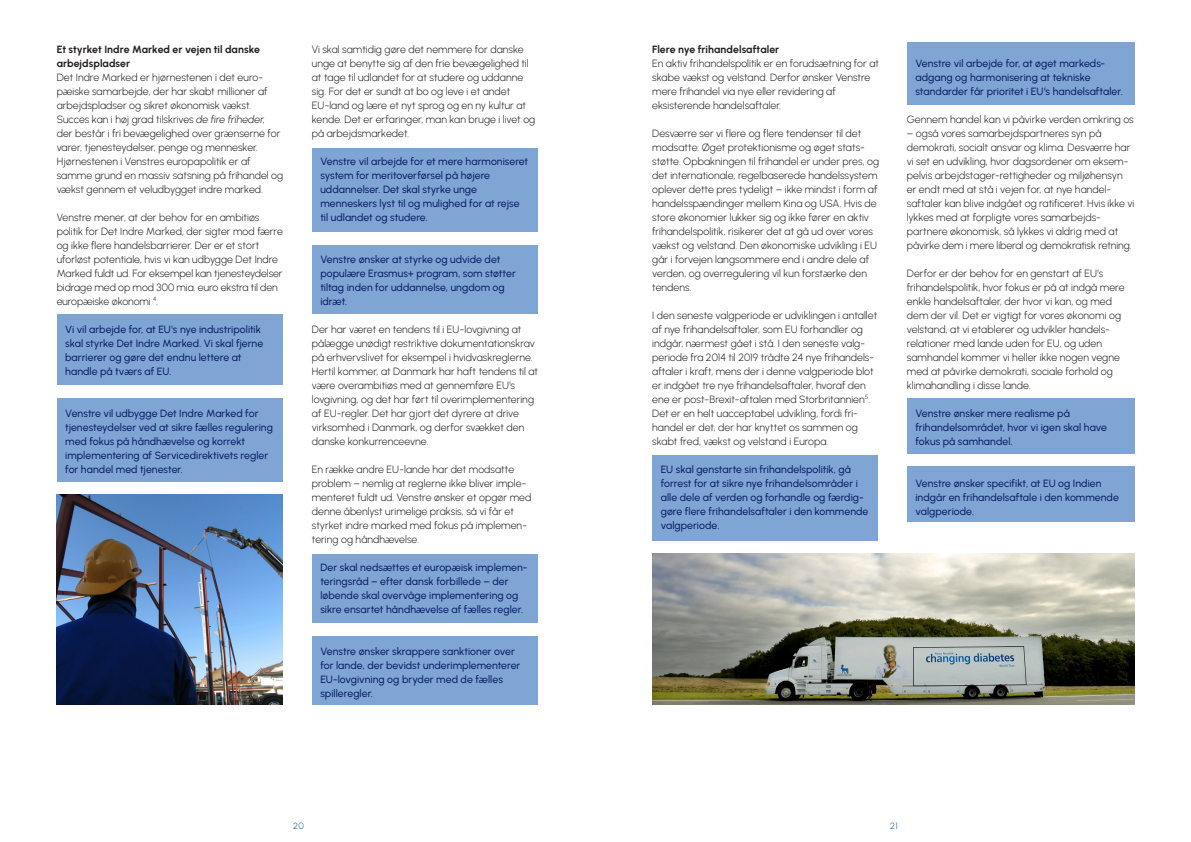
<style>
.page{position:relative;width:1191px;height:842px;background:#fff}
.page>*{position:absolute;margin:0;border:0;box-sizing:border-box;transform-origin:0 0}
.t1{font:10.5px/14px "Urbanist";letter-spacing:.005em;color:#231f20}
.t2{font:500 10.5px/14px "Urbanist";letter-spacing:.005em;color:#0f216a}
.Semi_bold_copy_shading{font:9px "Urbanist";color:#175d9e}
.s1{font-style:italic}
</style>
<div class="page">
<div style="left:907px;top:398px;width:227px;height:55px;background:#7fa5d5"></div>
<div style="left:907px;top:43px;width:227px;height:62px;background:#7fa5d5"></div>
<div style="left:907px;top:466px;width:227px;height:55px;background:#7fa5d5"></div>
<div style="left:652px;top:455px;width:226px;height:85px;background:#7fa5d5"></div>
<div style="left:312px;top:554px;width:225px;height:68px;background:#7fa5d5"></div>
<div style="left:312px;top:636px;width:225px;height:69px;background:#7fa5d5"></div>
<div style="left:312px;top:148px;width:225px;height:84px;background:#7fa5d5"></div>
<div style="left:312px;top:245px;width:225px;height:69px;background:#7fa5d5"></div>
<div style="left:57px;top:314px;width:226px;height:70px;background:#7fa5d5"></div>
<div style="left:57px;top:398px;width:226px;height:84px;background:#7fa5d5"></div>
<img style="left:57px;top:494px;width:226px;height:211px">
<img style="left:652px;top:554px;width:482px;height:151px">
<p class="t1" style="left:57px;top:42px;width:205px">Et styrket Indre Marked er vejen til danske arbejdspladser</p>
<p class="t1" style="left:57px;top:70px;width:212px">Det Indre Marked er hjørnestenen i det euro&shy;pæiske samarbejde, der har skabt millioner af arbejdspladser og sikret økonomisk vækst.<br>Succes kan i høj grad tilskrives <span class="s1">de fire friheder</span>,</p>
<p class="t1" style="left:57px;top:126px;width:228px">der består i fri bevægelighed over grænserne for varer, tjenesteydelser, penge og mennesker.<br>Hjørnestenen i Venstres europapolitik er af samme grund en massiv satsning på frihandel og vækst gennem et veludbygget indre marked.</p>
<p class="t1" style="left:57px;top:210px;width:228px">Venstre mener, at der behov for en ambitiøs politik for Det Indre Marked, der sigter mod færre og ikke flere handelsbarrierer. Der er et stort uforløst potentiale, hvis vi kan udbygge Det Indre Marked fuldt ud. For eksempel kan tjenesteydelser bidrage med op mod 300 mia. euro ekstra til den europæiske økonomi <sup>4</sup>.</p>
<p class="t2" style="left:65px;top:322px;width:200px">Vi vil arbejde for, at EU's nye industripolitik skal styrke Det Indre Marked. Vi skal fjerne barrierer og gøre det endnu lettere at handle på tværs af EU.</p>
<p class="t2" style="left:65px;top:406px;width:209px">Venstre vil udbygge Det Indre Marked for tjenesteydelser ved at sikre fælles regulering med fokus på håndhævelse og korrekt implementering af Servicedirektivets regler for handel med tjenester.</p>
<p class="t1" style="left:312px;top:42px;width:225px">Vi skal samtidig gøre det nemmere for danske unge at benytte sig af den frie bevægelighed til at tage til udlandet for at studere og uddanne sig. For det er sundt at bo og leve i et andet EU-land og lære et nyt sprog og en ny kultur at kende. Det er erfaringer, man kan bruge i livet og på arbejdsmarkedet.</p>
<p class="t2" style="left:320px;top:154px;width:209px">Venstre vil arbejde for et mere harmoniseret system for meritoverførsel på højere</p>
<p class="t2" style="left:320px;top:182px;width:158px">uddannelser. Det skal styrke unge</p>
<p class="t2" style="left:320px;top:196px;width:201px">menneskers lyst til og mulighed for at rejse</p>
<p class="t2" style="left:320px;top:210px;width:109px">til udlandet og studere.</p>
<p class="t2" style="left:320px;top:252px;width:197px">Venstre ønsker at styrke og udvide det populære Erasmus+ program, som støtter tiltag inden for uddannelse, ungdom og idræt.</p>
<p class="t1" style="left:312px;top:322px;width:228px">Der har været en tendens til i EU-lovgivning at pålægge unødigt restriktive dokumentationskrav på erhvervslivet for eksempel i hvidvaskreglerne.<br>Hertil kommer, at Danmark har haft tendens til at være overambitiøs med at gennemføre EU’s lovgivning, og det har ført til overimplementering af EU-regler. Det har gjort det dyrere at drive virksomhed i Danmark, og derfor svækket den danske konkurrenceevne.</p>
<p class="t1" style="left:312px;top:462px;width:221px">En række andre EU-lande har det modsatte problem – nemlig at reglerne ikke bliver imple&shy;menteret fuldt ud. Venstre ønsker et opgør med denne åbenlyst urimelige praksis, så vi får et styrket indre marked med fokus på implemen&shy;tering og håndhævelse.</p>
<p class="t2" style="left:320px;top:560px;width:209px">Der skal nedsættes et europæisk implemen&shy;teringsråd – efter dansk forbillede – der løbende skal overvåge implementering og sikre ensartet håndhævelse af fælles regler.</p>
<p class="t2" style="left:320px;top:644px;width:202px">Venstre ønsker skrappere sanktioner over for lande, der bevidst underimplementerer EU-lovgivning og bryder med de fælles spilleregler.</p>
<p class="t1" style="left:652px;top:42px;width:129px">Flere nye frihandelsaftaler</p>
<p class="t1" style="left:652px;top:56px;width:228px">En aktiv frihandelspolitik er en forudsætning for at skabe vækst og velstand. Derfor ønsker Venstre mere frihandel via nye eller revidering af</p>
<p class="t1" style="left:652px;top:98px;width:130px">eksisterende handelsaftaler.</p>
<p class="t1" style="left:652px;top:126px;width:228px">Desværre ser vi flere og flere tendenser til det modsatte: Øget protektionisme og øget stats&shy;støtte. Opbakningen til frihandel er under pres, og det internationale, regelbaserede handelssystem oplever dette pres tydeligt – ikke mindst i form af handelsspændinger mellem Kina og USA. Hvis de store økonomier lukker sig og ikke fører en aktiv frihandelspolitik, risikerer det at gå ud over vores vækst og velstand. Den økonomiske udvikling i EU går i forvejen langsommere end i andre dele af verden, og overregulering vil kun forstærke den tendens.</p>
<p class="t1" style="left:652px;top:308px;width:226px">I den seneste valgperiode er udviklingen i antallet af nye frihandelsaftaler, som EU forhandler og indgår, nærmest gået i stå. I den seneste valg&shy;periode fra 2014 til 2019 trådte 24 nye frihandels&shy;aftaler i kraft, mens der i denne valgperiode blot er indgået tre nye frihandelsaftaler, hvoraf den ene er post-Brexit-aftalen med Storbritannien<sup>5</sup>.<br>Det er en helt uacceptabel udvikling, fordi fri-</p>
<p class="t1" style="left:652px;top:420px;width:207px">handel er det, der har knyttet os sammen og skabt fred, vækst og velstand i Europa.</p>
<p class="t2" style="left:660px;top:462px;width:209px">EU skal genstarte sin frihandelspolitik, gå forrest for at sikre nye frihandelsområder i alle dele af verden og forhandle og færdig&shy;gøre flere frihandelsaftaler i den kommende valgperiode.</p>
<p class="t2" style="left:915px;top:56px;width:209px">Venstre vil arbejde for, at øget markeds&shy;adgang og harmonisering at tekniske standarder får prioritet i EU’s handelsaftaler.</p>
<p class="t1" style="left:907px;top:112px;width:228px">Gennem handel kan vi påvirke verden omkring os</p>
<p class="t1" style="left:907px;top:126px;width:229px">– også vores samarbejdspartneres syn på demokrati, socialt ansvar og klima. Desværre har vi set en udvikling, hvor dagsordener om eksem&shy;pelvis arbejdstager-rettigheder og miljøhensyn er endt med at stå i vejen for, at nye handel&shy;saftaler kan blive indgået og ratificeret. Hvis ikke vi lykkes med at forpligte vores samarbejds&shy;partnere økonomisk, så lykkes vi aldrig med at påvirke dem i mere liberal og demokratisk retning.</p>
<p class="t1" style="left:907px;top:266px;width:219px">Derfor er der behov for en genstart af EU’s frihandelspolitik, hvor fokus er på at indgå mere enkle handelsaftaler, der hvor vi kan, og med dem der vil. Det er vigtigt for vores økonomi og velstand, at vi etablerer og udvikler handels-</p>
<p class="t1" style="left:907px;top:336px;width:215px">relationer med lande uden for EU, og uden samhandel kommer vi heller ikke nogen vegne med at påvirke demokrati, sociale forhold og klimahandling i disse lande.</p>
<p class="t2" style="left:915px;top:406px;width:156px">Venstre ønsker mere realisme på</p>
<p class="t2" style="left:915px;top:420px;width:193px">frihandelsområdet, hvor vi igen skal have fokus på samhandel.</p>
<p class="t2" style="left:915px;top:476px;width:205px">Venstre ønsker specifikt, at EU og Indien indgår en frihandelsaftale i den kommende valgperiode.</p>
<p class="Semi_bold_copy_shading" style="left:293px;top:820px;width:12px">20</p>
<p class="Semi_bold_copy_shading" style="left:890px;top:820px;width:9px">21</p>
</div>
